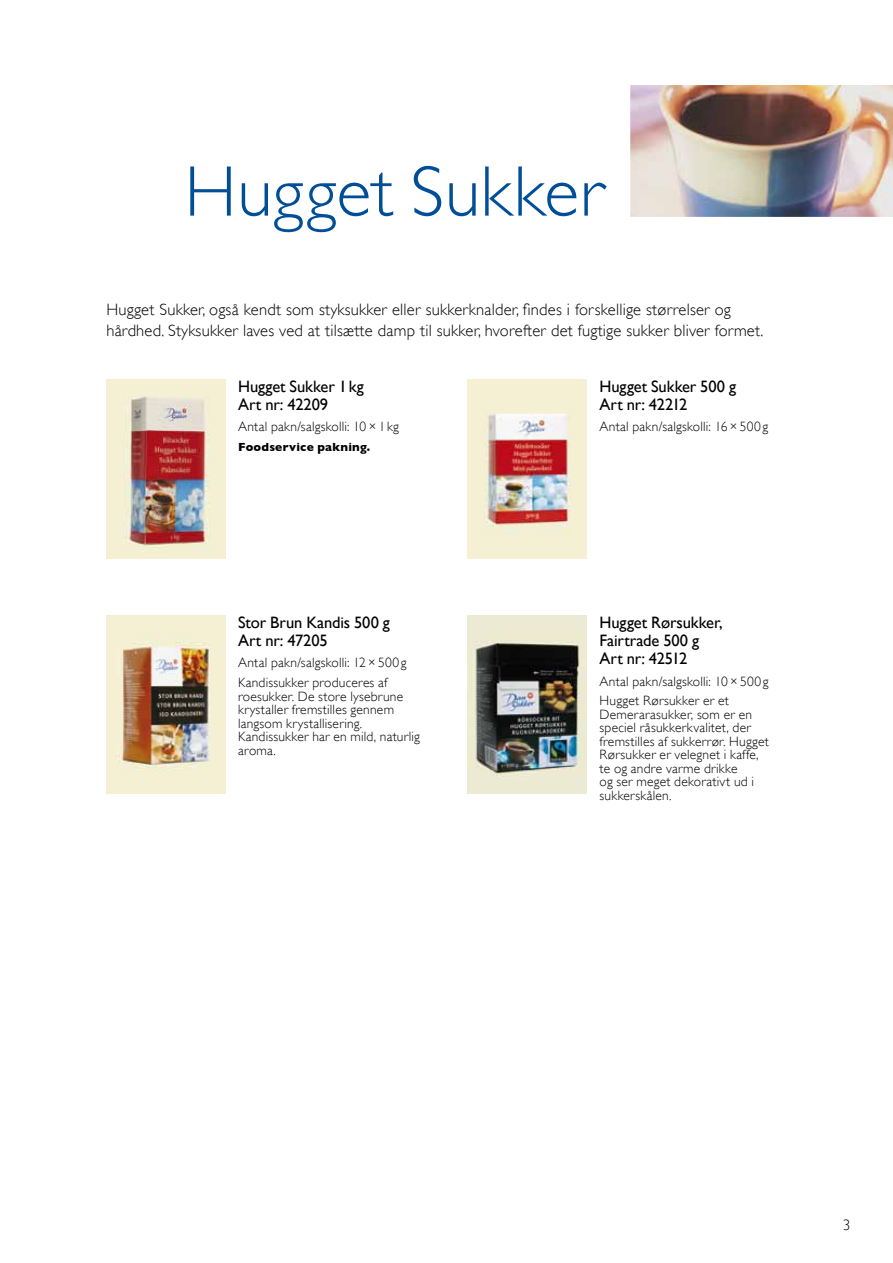
<style>
.page{position:relative;width:893px;height:1263px;background:#fff}
.page>*{position:absolute;margin:0;border:0;box-sizing:border-box;transform-origin:0 0}
.t1{font:300 72px "Gill Sans";letter-spacing:.01em;color:#004e98}
.t2{font:300 16.5px/21px "Gill Sans";letter-spacing:.015em;color:#000}
.t3{font:16.5px/18px "Gill Sans";letter-spacing:-.005em;color:#000}
.t4{font:300 15px "Gill Sans";color:#000}
.t5{font:300 13.5px/13.5px "Gill Sans";letter-spacing:.02em;color:#000}
.t6{font:700 12px "Gill Sans";letter-spacing:.02em;color:#000}
</style>
<div class="page">
<img style="left:468px;top:379px;width:119px;height:179px">
<img style="left:106px;top:379px;width:119px;height:179px">
<img style="left:106px;top:615px;width:119px;height:179px">
<img style="left:468px;top:615px;width:119px;height:179px">
<img style="left:630px;top:85px;width:263px;height:132px">
<h1 class="t1" style="left:185px;top:150px;width:421px">Hugget Sukker</h1>
<p class="t2" style="left:106px;top:299px;width:658px">Hugget Sukker, også kendt som styksukker eller sukkerknalder, findes i forskellige størrelser og hårdhed. Styksukker laves ved at tilsætte damp til sukker, hvorefter det fugtige sukker bliver formet.</p>
<p class="t3" style="left:238px;top:377px;width:127px">Hugget Sukker 1kg<br>Art nr: 42209</p>
<p class="t5" style="left:238px;top:420px;width:162px">Antal pakn/salgskolli: 10×1kg</p>
<p class="t6" style="left:238px;top:440px;width:134px">Foodservice pakning.</p>
<p class="t3" style="left:238px;top:613px;width:153px">Stor Brun Kandis 500 g<br>Art nr: 47205</p>
<p class="t5" style="left:238px;top:653px;width:170px;line-height:19.8px">Antal pakn/salgskolli: 12×500g<br>Kandissukker produceres af</p>
<p class="t5" style="left:238px;top:689px;width:183px">roesukker. De store lysebrune krystaller fremstilles gennem langsom krystallisering.<br>Kandissukker har en mild, naturlig aroma.</p>
<p class="t3" style="left:600px;top:377px;width:138px">Hugget Sukker 500 g<br>Art nr: 42212</p>
<p class="t5" style="left:600px;top:420px;width:170px">Antal pakn/salgskolli: 16×500g</p>
<p class="t3" style="left:600px;top:613px;width:125px">Hugget Rørsukker,<br>Fairtrade 500 g<br>Art nr: 42512</p>
<p class="t5" style="left:600px;top:671px;width:171px;line-height:19.8px">Antal pakn/salgskolli: 10×500g<br>Hugget Rørsukker er et</p>
<p class="t5" style="left:600px;top:708px;width:171px">Demerarasukker, som er en speciel råsukkerkvalitet, der fremstilles af sukkerrør. Hugget<br>Rørsukker er velegnet i kaffe, te og andre varme drikke<br>og ser meget dekorativt ud i sukkerskålen.</p>
<p class="t4" style="left:843px;top:1216px;width:9px">3</p>
</div>
